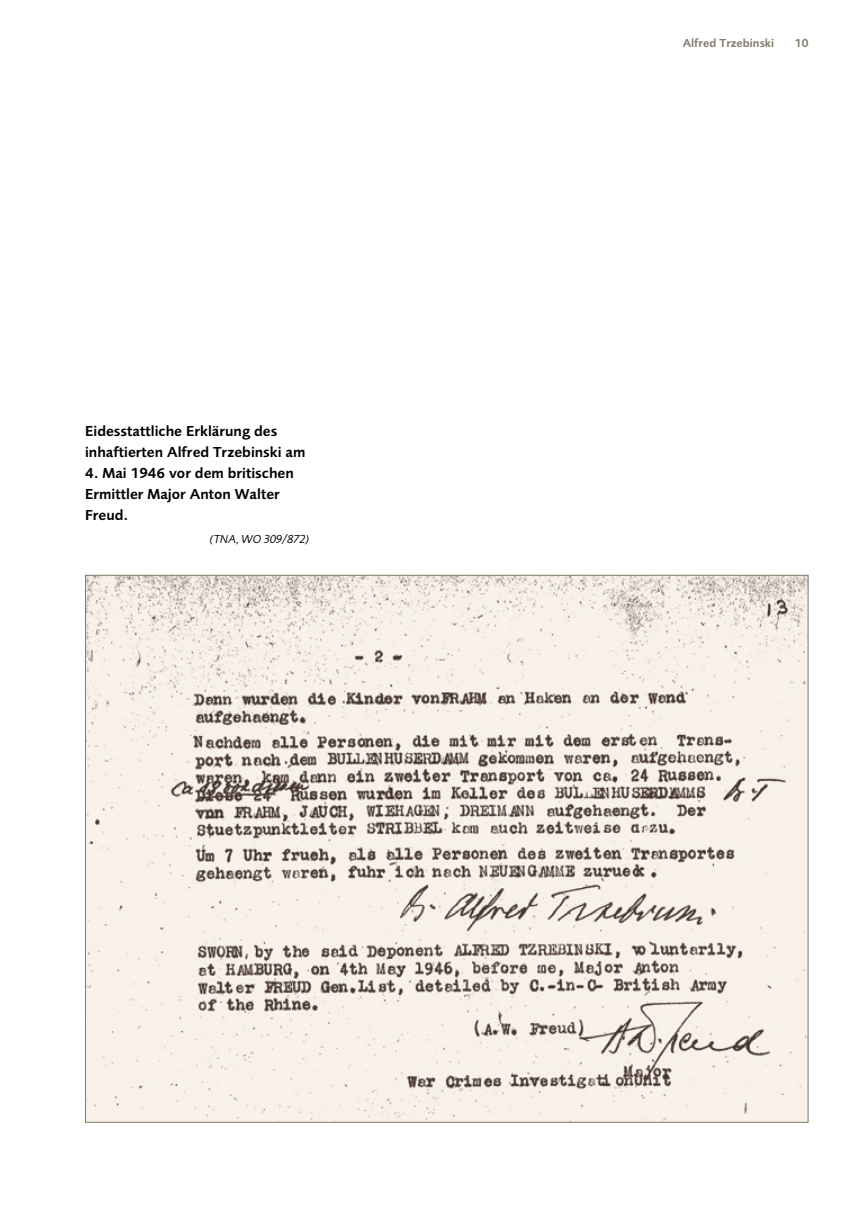
<style>
.page{position:relative;width:851px;height:1212px;background:#fff}
.page>*{position:absolute;margin:0;border:0;box-sizing:border-box;transform-origin:0 0}
.t1{font:15px/21px "Foundry Sans Demi CE";color:#000}
.t2{font:12px "Foundry Sans Demi CE";color:#817b6a}
.t3{font:12px "Foundry Sans Book Italic CE";color:#000}
</style>
<div class="page">
<img style="left:87px;top:577px;width:719px;height:544px">
<p class="t1" style="left:85px;top:420px;width:222px">Eidesstattliche Erklärung des inhaftierten Alfred Trzebinski am</p>
<p class="t1" style="left:85px;top:462px;width:210px">4. Mai 1946 vor dem britischen<br>Ermittler Major Anton Walter<br>Freud.</p>
<p class="t3" style="left:210px;top:532px;width:101px">(TNA, WO 309/872)</p>
<p class="t2" style="left:682px;top:36px;width:93px">Alfred Trzebinski</p>
<p class="t2" style="left:794px;top:36px;width:15px">10</p>
</div>
